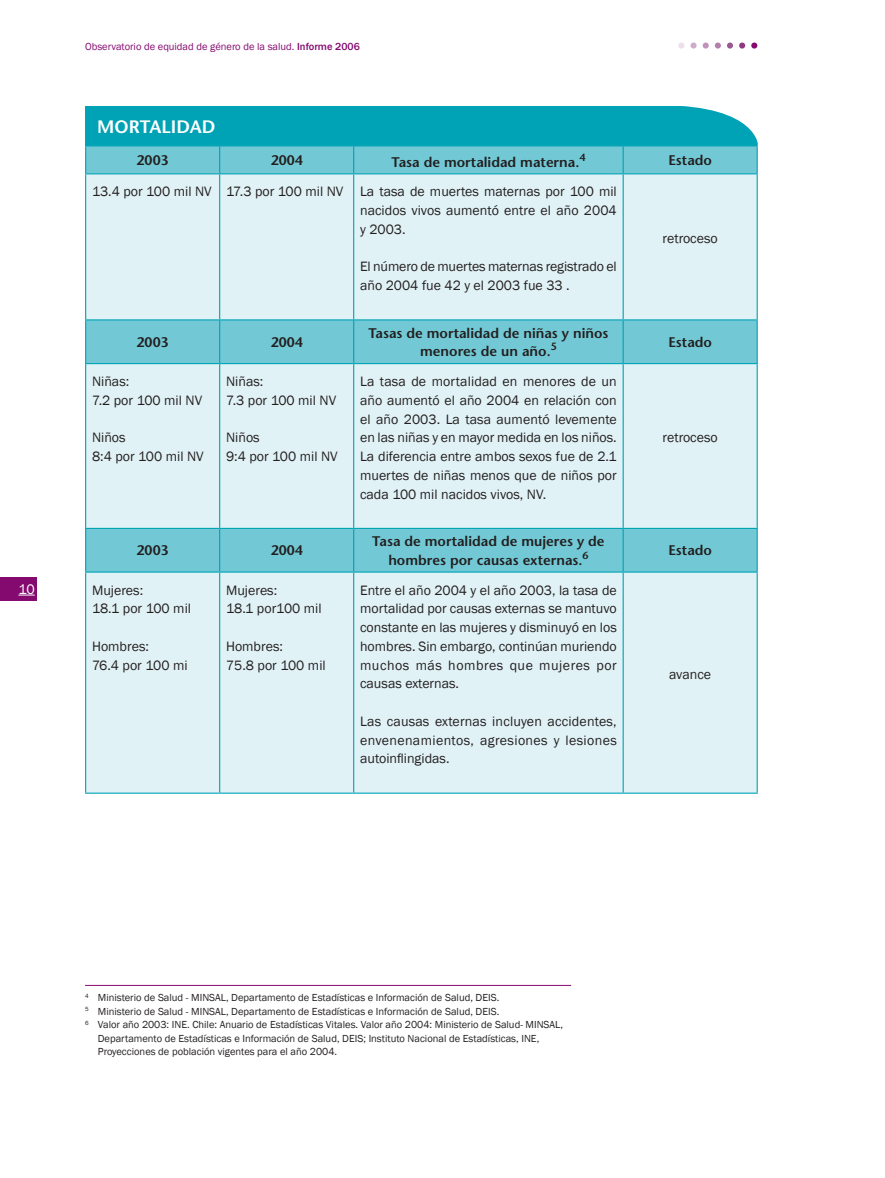
<style>
.page{position:relative;width:885px;height:1178px;background:#fff}
.page>*{position:absolute;margin:0;border:0;box-sizing:border-box;transform-origin:0 0}
.t1{font:600 18px "Stone Sans";color:#fff}
.t2{font:14.25px "Franklin Gothic";color:#fff}
.t3{font:13.95px/18.8px "Franklin Gothic";color:#231f20}
.t4{font:600 13.95px/18.8px "Stone Sans";color:#231f20;text-align:center}
.t5{font:10.5px "Franklin Gothic";color:#231f20}
.t6{font:10.5px "Franklin Gothic";color:#850a70}
.s1{font-weight:500}
</style>
<div class="page">
<hr style="left:85px;top:985px;width:486px;height:1px;background:#850a70">
<svg style="left:751px;top:43px;width:6px;height:6px"></svg>
<svg style="left:678px;top:43px;width:6px;height:6px"></svg>
<svg style="left:690px;top:43px;width:6px;height:6px"></svg>
<svg style="left:702px;top:43px;width:6px;height:6px"></svg>
<svg style="left:714px;top:43px;width:6px;height:6px"></svg>
<svg style="left:727px;top:43px;width:6px;height:6px"></svg>
<svg style="left:739px;top:43px;width:6px;height:6px"></svg>
<div style="left:0;top:577px;width:37px;height:24px;background:#850a70"></div>
<svg style="left:18px;top:595px;width:17px;height:1px"></svg>
<div style="left:86px;top:107px;width:671px;height:39px;background:#00a3b5"></div>
<div style="left:86px;top:146px;width:575px;height:27px;background:#72c9d5"></div>
<svg style="left:86px;top:174px;width:670px;height:618px;background:#d0ecf1"></svg>
<hr style="left:85px;top:173px;width:135px;height:1px;background:#00a3b5">
<hr style="left:85px;top:174px;width:1px;height:145px;background:#00a3b5">
<hr style="left:220px;top:173px;width:133px;height:1px;background:#00a3b5">
<hr style="left:219px;top:174px;width:1px;height:145px;background:#00a3b5">
<hr style="left:353px;top:173px;width:270px;height:1px;background:#00a3b5">
<hr style="left:353px;top:174px;width:1px;height:145px;background:#00a3b5">
<hr style="left:623px;top:173px;width:134px;height:1px;background:#00a3b5">
<hr style="left:622px;top:174px;width:1px;height:145px;background:#00a3b5">
<hr style="left:756px;top:174px;width:1px;height:145px;background:#00a3b5">
<hr style="left:85px;top:319px;width:135px;height:1px;background:#00a3b5">
<hr style="left:85px;top:320px;width:1px;height:43px;background:#00a3b5">
<hr style="left:220px;top:319px;width:133px;height:1px;background:#00a3b5">
<hr style="left:219px;top:320px;width:1px;height:43px;background:#00a3b5">
<hr style="left:353px;top:319px;width:270px;height:1px;background:#00a3b5">
<hr style="left:353px;top:320px;width:1px;height:43px;background:#00a3b5">
<hr style="left:623px;top:319px;width:134px;height:1px;background:#00a3b5">
<hr style="left:622px;top:320px;width:1px;height:43px;background:#00a3b5">
<hr style="left:85px;top:363px;width:135px;height:1px;background:#00a3b5">
<hr style="left:85px;top:364px;width:1px;height:164px;background:#00a3b5">
<hr style="left:220px;top:363px;width:133px;height:1px;background:#00a3b5">
<hr style="left:219px;top:364px;width:1px;height:164px;background:#00a3b5">
<hr style="left:353px;top:363px;width:270px;height:1px;background:#00a3b5">
<hr style="left:353px;top:364px;width:1px;height:164px;background:#00a3b5">
<hr style="left:623px;top:363px;width:134px;height:1px;background:#00a3b5">
<hr style="left:622px;top:364px;width:1px;height:164px;background:#00a3b5">
<hr style="left:756px;top:364px;width:1px;height:164px;background:#00a3b5">
<hr style="left:85px;top:528px;width:135px;height:1px;background:#00a3b5">
<hr style="left:85px;top:529px;width:1px;height:42px;background:#00a3b5">
<hr style="left:220px;top:528px;width:133px;height:1px;background:#00a3b5">
<hr style="left:219px;top:529px;width:1px;height:42px;background:#00a3b5">
<hr style="left:353px;top:528px;width:270px;height:1px;background:#00a3b5">
<hr style="left:353px;top:529px;width:1px;height:42px;background:#00a3b5">
<hr style="left:623px;top:528px;width:134px;height:1px;background:#00a3b5">
<hr style="left:622px;top:529px;width:1px;height:42px;background:#00a3b5">
<hr style="left:85px;top:571px;width:135px;height:2px;background:#00a3b5">
<hr style="left:85px;top:573px;width:1px;height:219px;background:#00a3b5">
<hr style="left:220px;top:571px;width:133px;height:2px;background:#00a3b5">
<hr style="left:219px;top:573px;width:1px;height:219px;background:#00a3b5">
<hr style="left:353px;top:571px;width:270px;height:2px;background:#00a3b5">
<hr style="left:353px;top:573px;width:1px;height:219px;background:#00a3b5">
<hr style="left:622px;top:573px;width:1px;height:219px;background:#00a3b5">
<hr style="left:85px;top:792px;width:135px;height:2px;background:#00a3b5">
<hr style="left:220px;top:792px;width:133px;height:2px;background:#00a3b5">
<hr style="left:353px;top:792px;width:270px;height:2px;background:#00a3b5">
<hr style="left:85px;top:106px;width:135px;height:1px;background:#00a3b5">
<hr style="left:85px;top:107px;width:1px;height:38px;background:#00a3b5">
<hr style="left:220px;top:106px;width:133px;height:1px;background:#00a3b5">
<hr style="left:353px;top:106px;width:270px;height:1px;background:#00a3b5">
<hr style="left:623px;top:106px;width:134px;height:1px;background:#00a3b5">
<hr style="left:85px;top:145px;width:135px;height:1px;background:#00a3b5">
<svg style="left:85px;top:146px;width:1px;height:27px"></svg>
<svg style="left:219px;top:146px;width:1px;height:27px"></svg>
<svg style="left:353px;top:146px;width:1px;height:27px"></svg>
<svg style="left:622px;top:146px;width:1px;height:27px"></svg>
<hr style="left:756px;top:320px;width:1px;height:43px;background:#00a3b5">
<hr style="left:756px;top:529px;width:1px;height:42px;background:#00a3b5">
<hr style="left:623px;top:571px;width:134px;height:2px;background:#00a3b5">
<hr style="left:756px;top:573px;width:1px;height:219px;background:#00a3b5">
<hr style="left:623px;top:792px;width:134px;height:2px;background:#00a3b5">
<svg style="left:661px;top:106px;width:97px;height:67px"></svg>
<p class="t2" style="left:18px;top:580px;width:18px">10</p>
<p class="t6" style="left:85px;top:40px;width:276px">Observatorio de equidad de género de la salud. <span class="s1">Informe 2006</span></p>
<p class="t1" style="left:97px;top:116px;width:120px">MORTALIDAD</p>
<p class="t4" style="left:137px;top:151px;width:34px">2003</p>
<p class="t4" style="left:270px;top:151px;width:34px">2004</p>
<p class="t4" style="left:391px;top:152px;width:195px">Tasa de mortalidad materna.<sup>4</sup></p>
<p class="t4" style="left:668px;top:151px;width:45px">Estado</p>
<p class="t3" style="left:360px;top:183px;width:258px;text-align:justify;text-indent:-268px">13.4 por 100 mil NV 17.3 por 100 mil NV La tasa de muertes maternas por 100 mil nacidos vivos aumentó entre el año 2004 y 2003.</p>
<p class="t3" style="left:360px;top:258px;width:258px">El número de muertes maternas registrado el año 2004 fue 42 y el 2003 fue 33 .</p>
<p class="t3" style="left:662px;top:230px;width:57px">retroceso</p>
<p class="t4" style="left:137px;top:333px;width:34px">2003</p>
<p class="t4" style="left:270px;top:333px;width:34px">2004</p>
<p class="t4" style="left:368px;top:323px;width:242px">Tasas de mortalidad de niñas y niños menores de un año.<sup>5</sup></p>
<p class="t4" style="left:668px;top:333px;width:45px">Estado</p>
<p class="t3" style="left:92px;top:372px;width:112px">Niñas:<br>7.2 por 100 mil NV</p>
<p class="t3" style="left:92px;top:429px;width:113px">Niños<br>8:4 por 100 mil NV</p>
<p class="t3" style="left:226px;top:372px;width:112px">Niñas:<br>7.3 por 100 mil NV</p>
<p class="t3" style="left:226px;top:429px;width:113px">Niños<br>9:4 por 100 mil NV</p>
<p class="t3" style="left:360px;top:372px;width:258px;text-align:justify">La tasa de mortalidad en menores de un año aumentó el año 2004 en relación con el año 2003. La tasa aumentó levemente en las niñas y en mayor medida en los niños.<br>La diferencia entre ambos sexos fue de 2.1 muertes de niñas menos que de niños por cada 100 mil nacidos vivos, NV.</p>
<p class="t3" style="left:662px;top:429px;width:57px">retroceso</p>
<p class="t4" style="left:137px;top:541px;width:34px">2003</p>
<p class="t4" style="left:270px;top:541px;width:34px">2004</p>
<p class="t4" style="left:372px;top:532px;width:234px">Tasa de mortalidad de mujeres y de hombres por causas externas.<sup>6</sup></p>
<p class="t4" style="left:668px;top:541px;width:45px">Estado</p>
<p class="t3" style="left:92px;top:581px;width:100px">Mujeres:<br>18.1 por 100 mil</p>
<p class="t3" style="left:92px;top:637px;width:97px">Hombres:<br>76.4 por 100 mi</p>
<p class="t3" style="left:360px;top:581px;width:258px;text-align:justify">Entre el año 2004 y el año 2003, la tasa de mortalidad por causas externas se mantuvo constante en las mujeres y disminuyó en los hombres. Sin embargo, continúan muriendo muchos más hombres que mujeres por causas externas.</p>
<p class="t3" style="left:360px;top:712px;width:258px;text-align:justify">Las causas externas incluyen accidentes, envenenamientos, agresiones y lesiones autoinflingidas.</p>
<p class="t3" style="left:226px;top:581px;width:97px">Mujeres:<br>18.1 por100 mil</p>
<p class="t3" style="left:226px;top:637px;width:101px">Hombres:<br>75.8 por 100 mil</p>
<p class="t3" style="left:669px;top:665px;width:43px">avance</p>
<p class="t5" style="left:85px;top:991px;width:416px"><sup>4</sup> Ministerio de Salud - MINSAL, Departamento de Estadísticas e Información de Salud, DEIS.</p>
<p class="t5" style="left:85px;top:1005px;width:416px"><sup>5</sup> Ministerio de Salud - MINSAL, Departamento de Estadísticas e Información de Salud, DEIS.</p>
<p class="t5" style="left:85px;top:1018px;width:479px"><sup>6</sup> Valor año 2003: INE. Chile: Anuario de Estadísticas Vitales. Valor año 2004: Ministerio de Salud- MINSAL,</p>
<p class="t5" style="left:98px;top:1032px;width:443px">Departamento de Estadísticas e Información de Salud, DEIS; Instituto Nacional de Estadísticas, INE,</p>
<p class="t5" style="left:98px;top:1045px;width:241px">Proyecciones de población vigentes para el año 2004.</p>
</div>
